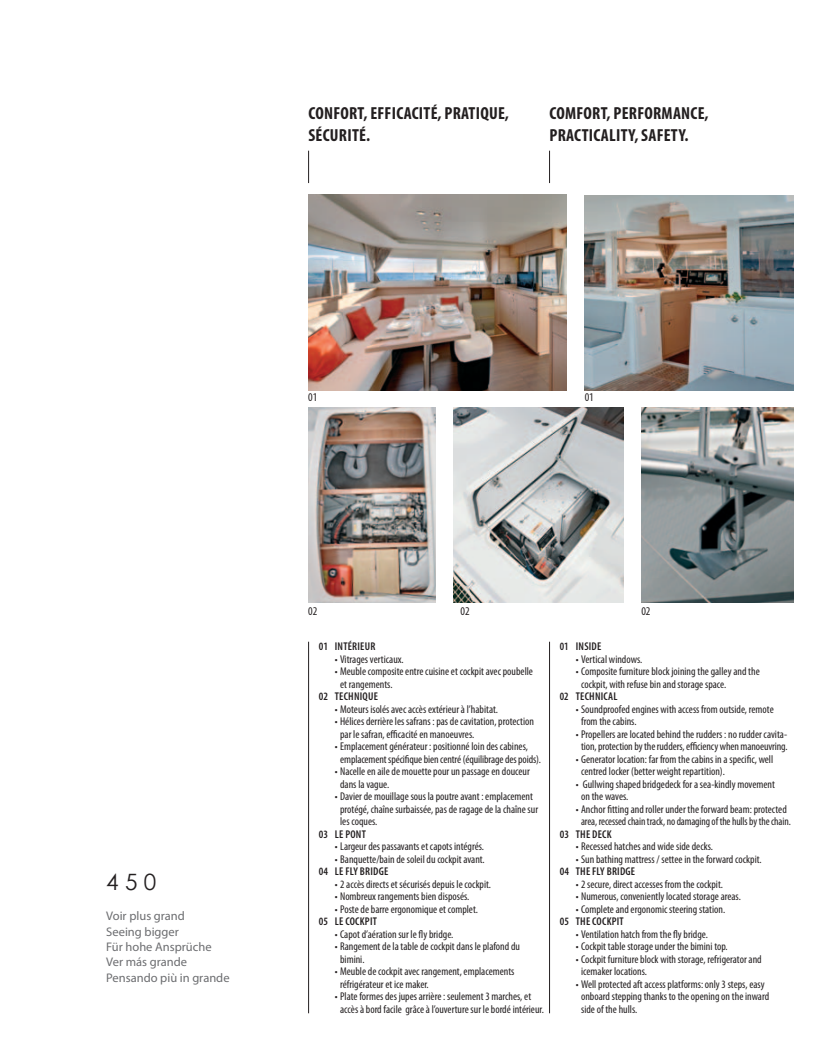
<style>
.page{position:relative;width:815px;height:1053px;background:#fff}
.page>*{position:absolute;margin:0;border:0;box-sizing:border-box;transform-origin:0 0}
.t1{font:22.5px "Century Gothic";color:#231f20}
.t2{font:700 condensed 17.5px/21px "Myriad Pro";letter-spacing:.015em;color:#231f20}
.t3{font:12.5px/15.2px "Myriad Pro";color:#6c6d70}
.t4{font:condensed 11.88px "Myriad Pro";color:#231f20}
.t5{font:condensed 11.25px/12.5px "Myriad Pro";color:#231f20}
.t6{font:600 condensed 11.25px "Myriad Pro";letter-spacing:.02em;color:#231f20}
.t7{font:600 condensed 11.25px "Myriad Pro";letter-spacing:.02em;color:#231f20;scale:.96 1}
</style>
<div class="page">
<hr style="left:549px;top:151px;width:1px;height:32px;background:#231f20">
<hr style="left:308px;top:151px;width:1px;height:32px;background:#231f20">
<hr style="left:308px;top:641px;width:1px;height:372px;background:#231f20">
<hr style="left:549px;top:641px;width:1px;height:372px;background:#231f20">
<img style="left:308px;top:195px;width:259px;height:195px">
<img style="left:585px;top:195px;width:209px;height:195px">
<img style="left:641px;top:407px;width:153px;height:195px">
<img style="left:308px;top:407px;width:128px;height:195px">
<img style="left:454px;top:407px;width:170px;height:195px">
<h2 class="t2" style="left:308px;top:103px;width:202px">CONFORT, EFF ICACITÉ, PRATIQUE,<br>SÉCURITÉ.</h2>
<h2 class="t2" style="left:549px;top:103px;width:161px">COMFORT, PERFORMANCE,<br>PRACTICALITY, SAFETY.</h2>
<p class="t4" style="left:308px;top:389px;width:11px">01</p>
<p class="t4" style="left:585px;top:389px;width:11px">01</p>
<h1 class="t1" style="left:106px;top:868px;width:51px">4 5 0</h1>
<p class="t3" style="left:106px;top:908px;width:125px">Voir plus grand<br>Seeing bigger<br>Für hohe Ansprüche<br>Ver más grande<br>Pensando più in grande</p>
<p class="t4" style="left:308px;top:604px;width:11px">02</p>
<p class="t4" style="left:461px;top:604px;width:11px">02</p>
<p class="t4" style="left:641px;top:604px;width:11px">02</p>
<p class="t6" style="left:319px;top:639px;width:58px">01 INTÉRIEUR</p>
<p class="t5" style="left:335px;top:652px;width:70px">• Vitrages verticaux.</p>
<p class="t5" style="left:340px;top:665px;width:194px;text-indent:-5px">• Meuble composite entre cuisine et cockpit avec poubelle et rangements.</p>
<p class="t6" style="left:319px;top:689px;width:61px">02 TECHNIQUE</p>
<p class="t5" style="left:335px;top:702px;width:165px">• Moteurs isolés avec accès extérieur à l’habitat.</p>
<p class="t5" style="left:340px;top:715px;width:195px;text-indent:-5px">• Hélices derrière les safrans : pas de cavitation, protection par le safran, efficacité en manoeuvres.</p>
<p class="t5" style="left:340px;top:740px;width:202px;text-indent:-5px">• Emplacement générateur : positionné loin des cabines, emplacement spécifique bien centré (équilibrage des poids).</p>
<p class="t5" style="left:340px;top:765px;width:191px;text-indent:-5px">• Nacelle en aile de mouette pour un passage en douceur dans la vague.</p>
<p class="t5" style="left:340px;top:790px;width:199px;text-indent:-5px">• Davier de mouillage sous la poutre avant : emplacement protégé, chaîne surbaissée, pas de ragage de la chaîne sur les coques.</p>
<p class="t6" style="left:319px;top:827px;width:49px">03 LE PONT</p>
<p class="t5" style="left:335px;top:840px;width:151px">• Largeur des passavants et capots intégrés.</p>
<p class="t5" style="left:335px;top:852px;width:151px">• Banquette/bain de soleil du cockpit avant.</p>
<p class="t6" style="left:319px;top:864px;width:71px">04 LE FLY BRIDGE</p>
<p class="t5" style="left:335px;top:877px;width:158px">• 2 accès directs et sécurisés depuis le cockpit.</p>
<p class="t5" style="left:335px;top:890px;width:136px">• Nombreux rangements bien disposés.</p>
<p class="t5" style="left:335px;top:902px;width:145px">• Poste de barre ergonomique et complet.</p>
<p class="t6" style="left:319px;top:914px;width:60px">05 LE COCKPIT</p>
<p class="t5" style="left:335px;top:927px;width:120px">• Capot d’aération sur le fly bridge.</p>
<p class="t5" style="left:340px;top:940px;width:181px;text-indent:-5px">• Rangement de la table de cockpit dans le plafond du bimini.</p>
<p class="t5" style="left:340px;top:965px;width:176px;text-indent:-5px">• Meuble de cockpit avec rangement, emplacements réfrigérateur et ice maker.</p>
<p class="t5" style="left:340px;top:990px;width:205px;text-indent:-5px">• Plate formes des jupes arrière : seulement 3 marches, et accès à bord facile grâce à l’ouverture sur le bordé intérieur.</p>
<p class="t7" style="left:560px;top:639px;width:45px">01 INSIDE</p>
<p class="t5" style="left:576px;top:652px;width:68px">• Vertical windows.</p>
<p class="t5" style="left:581px;top:665px;width:180px;text-indent:-5px">• Composite furniture block joining the galley and the cockpit, with refuse bin and storage space.</p>
<p class="t7" style="left:560px;top:689px;width:61px">02 TECHNICAL</p>
<p class="t5" style="left:581px;top:702px;width:194px;text-indent:-5px">• Soundproofed engines with access from outside, remote from the cabins.</p>
<p class="t5" style="left:576px;top:727px;width:213px;text-align:center">• Propellers are located behind the rudders : no rudder cavita&shy;tion, protection by the rudders, efficiency when manoeuvring.</p>
<p class="t5" style="left:581px;top:752px;width:194px;text-indent:-5px">• Generator location: far from the cabins in a specific, well centred locker (better weight repartition).</p>
<p class="t5" style="left:581px;top:777px;width:195px;text-indent:-5px">• Gullwing shaped bridgedeck for a sea-kindly movement on the waves.</p>
<p class="t5" style="left:576px;top:802px;width:216px;text-align:center">• Anchor fitting and roller under the forward beam: protected area, recessed chain track, no damaging of the hulls by the chain.</p>
<p class="t6" style="left:560px;top:827px;width:53px">03 THE DECK</p>
<p class="t5" style="left:576px;top:840px;width:139px">• Recessed hatches and wide side decks.</p>
<p class="t5" style="left:576px;top:852px;width:187px">• Sun bathing mattress / settee in the forward cockpit.</p>
<p class="t6" style="left:560px;top:864px;width:77px">04 THE FLY BRIDGE</p>
<p class="t5" style="left:576px;top:877px;width:149px">• 2 secure, direct accesses from the cockpit.</p>
<p class="t5" style="left:576px;top:890px;width:167px">• Numerous, conveniently located storage areas.</p>
<p class="t5" style="left:576px;top:902px;width:151px">• Complete and ergonomic steering station.</p>
<p class="t6" style="left:560px;top:914px;width:65px">05 THE COCKPIT</p>
<p class="t5" style="left:576px;top:927px;width:134px">• Ventilation hatch from the fly bridge.</p>
<p class="t5" style="left:576px;top:940px;width:153px">• Cockpit table storage under the bimini top.</p>
<p class="t5" style="left:581px;top:952px;width:182px;text-indent:-5px">• Cockpit furniture block with storage, refrigerator and icemaker locations.</p>
<p class="t5" style="left:581px;top:977px;width:190px;text-indent:-5px">• Well protected aft access platforms: only 3 steps, easy onboard stepping thanks to the opening on the inward side of the hulls.</p>
</div>
